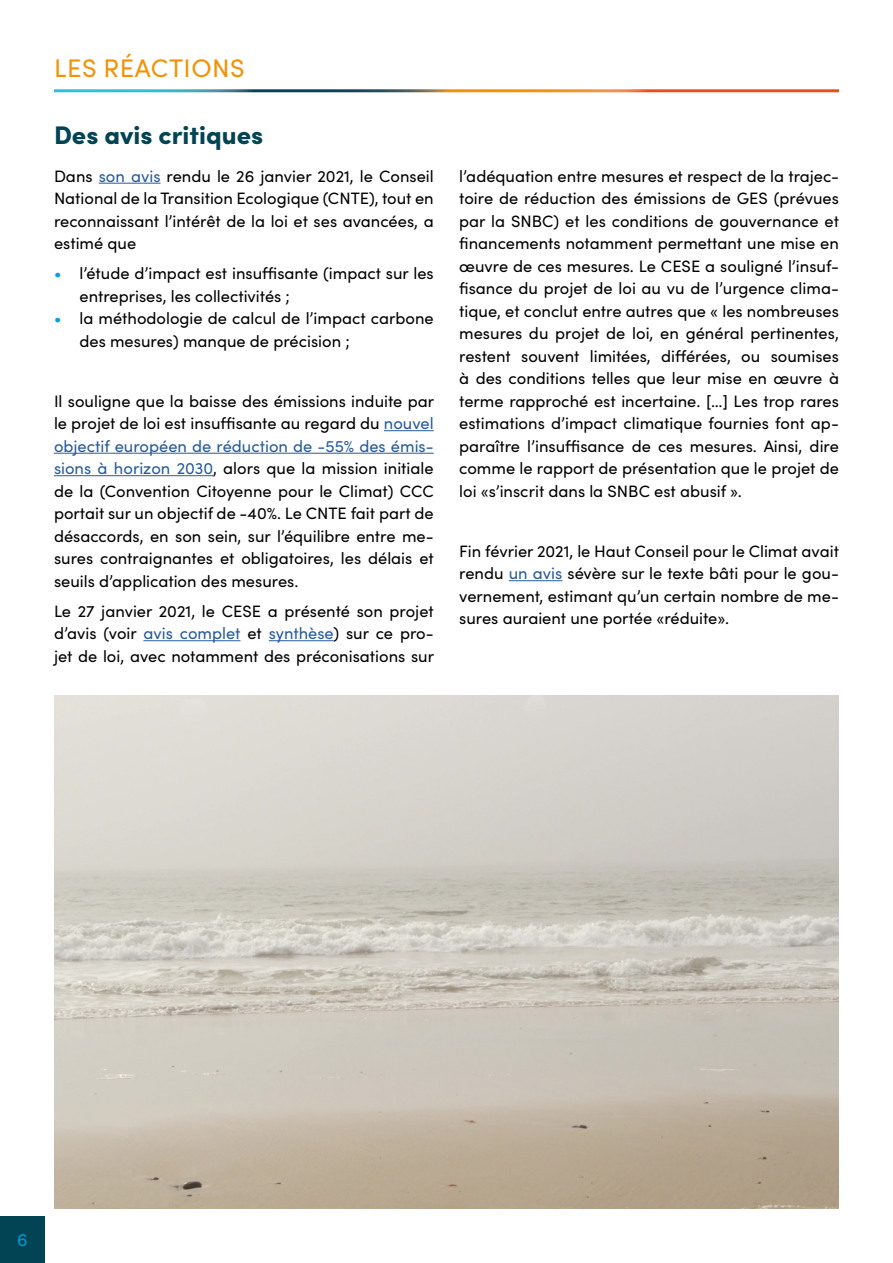
<style>
.page{position:relative;width:893px;height:1263px;background:#fff}
.page>*{position:absolute;margin:0;border:0;box-sizing:border-box;transform-origin:0 0}
.t1{font:900 25.5px "Sofia Pro";color:#024454}
.t2{font:25.5px "Sofia Pro";letter-spacing:.02em;color:#f39204}
.t3{font:18px "Sofia Pro";color:#0099ce}
.t4{font:16.5px/22.5px "Sofia Pro";color:#000;text-align:justify}
.s1{color:#275b9b}
.s2{color:#009fe3}
</style>
<div class="page">
<div style="left:0;top:1216px;width:45px;height:47px;background:#024454"></div>
<hr style="left:99px;top:183px;width:62px;height:1px;background:#275b9b">
<hr style="left:384px;top:430px;width:50px;height:1px;background:#275b9b">
<hr style="left:54px;top:453px;width:380px;height:1px;background:#275b9b">
<hr style="left:54px;top:475px;width:159px;height:1px;background:#275b9b">
<hr style="left:143px;top:640px;width:97px;height:1px;background:#275b9b">
<hr style="left:269px;top:640px;width:64px;height:1px;background:#275b9b">
<hr style="left:509px;top:580px;width:53px;height:1px;background:#275b9b">
<img style="left:54px;top:696px;width:785px;height:513px">
<h1 class="t2" style="left:54px;top:49px;width:192px">LES RÉACTIONS</h1>
<h1 class="t1" style="left:54px;top:115px;width:211px">Des avis critiques</h1>
<p class="t4" style="left:54px;top:164px;width:381px">Dans <span class="s1">son avis</span> rendu le 26 janvier 2021, le Conseil National de la Transition Ecologique (CNTE), tout en reconnaissant l’intérêt de la loi et ses avancées, a estimé que</p>
<p class="t4" style="left:80px;top:261px;width:356px;text-indent:-26px"><span class="s2">•</span> l’étude d’impact est insuffisante (impact sur les entreprises, les collectivités ;</p>
<p class="t4" style="left:80px;top:306px;width:356px;text-indent:-26px"><span class="s2">•</span> la méthodologie de calcul de l’impact carbone des mesures) manque de précision ;</p>
<p class="t4" style="left:54px;top:389px;width:382px">Il souligne que la baisse des émissions induite par le projet de loi est insuffisante au regard du <span class="s1">nouvel objectif européen de réduction de -55% des émis&shy;sions à horizon 2030</span>, alors que la mission initiale de la (Convention Citoyenne pour le Climat) CCC portait sur un objectif de -40%. Le CNTE fait part de désaccords, en son sein, sur l’équilibre entre me&shy;sures contraignantes et obligatoires, les délais et seuils d’application des mesures.</p>
<p class="t4" style="left:54px;top:599px;width:382px">Le 27 janvier 2021, le CESE a présenté son projet d’avis (voir <span class="s1">avis complet</span> et <span class="s1">synthèse</span>) sur ce pro&shy;jet de loi, avec notamment des préconisations sur</p>
<p class="t4" style="left:459px;top:164px;width:381px">l’adéquation entre mesures et respect de la trajec&shy;toire de réduction des émissions de GES (prévues par la SNBC) et les conditions de gouvernance et financements notamment permettant une mise en œuvre de ces mesures. Le CESE a souligné l’insuf&shy;fisance du projet de loi au vu de l’urgence clima&shy;tique, et conclut entre autres que « les nombreuses mesures du projet de loi, en général pertinentes, restent souvent limitées, différées, ou soumises à des conditions telles que leur mise en œuvre à terme rapproché est incertaine. […] Les trop rares estimations d’impact climatique fournies font ap&shy;paraître l’insuffisance de ces mesures. Ainsi, dire comme le rapport de présentation que le projet de loi «s’inscrit dans la SNBC est abusif ».</p>
<p class="t4" style="left:459px;top:539px;width:381px">Fin février 2021, le Haut Conseil pour le Climat avait rendu <span class="s1">un avis</span> sévère sur le texte bâti pour le gou&shy;vernement, estimant qu’un certain nombre de me&shy;sures auraient une portée «réduite».</p>
<p class="t3" style="left:17px;top:1226px;width:12px">6</p>
</div>
